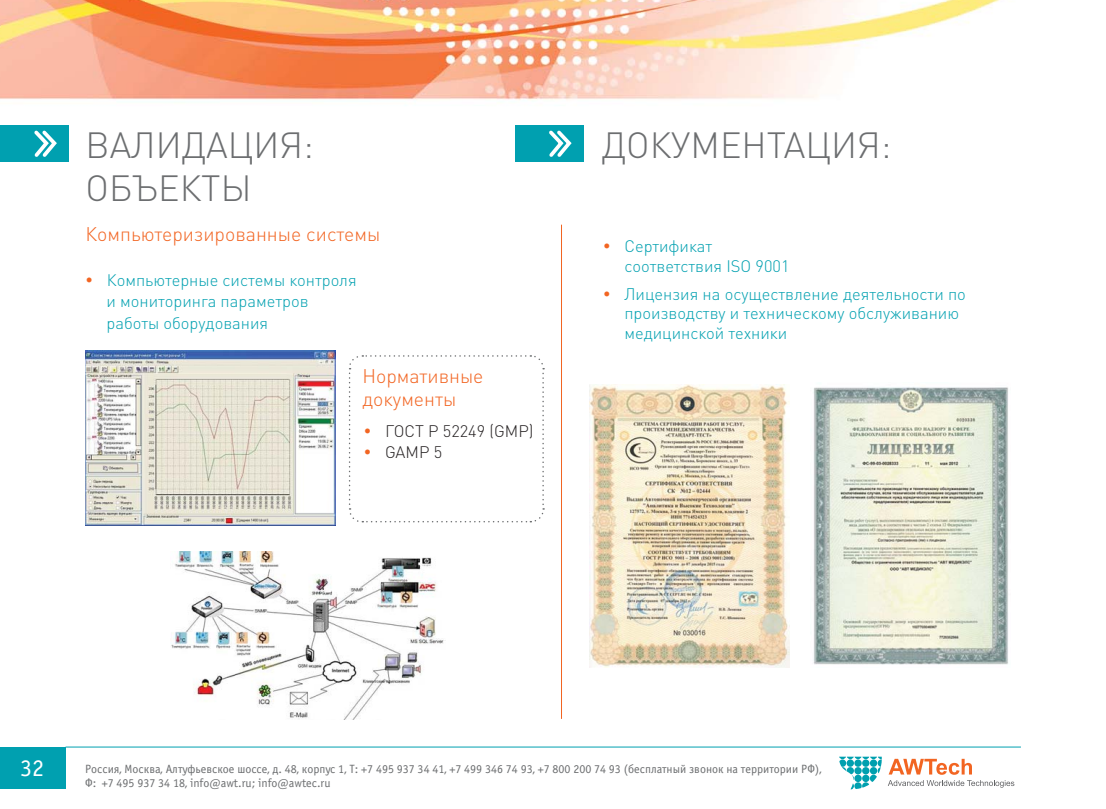
<style>
.page{position:relative;width:1106px;height:809px;background:#fff}
.page>*{position:absolute;margin:0;border:0;box-sizing:border-box;transform-origin:0 0}
.t1{font:300 36px/43.2px "DIN Cyr";color:#6c6e70}
.t2{font:24px "Officina Sans C";color:#fff}
.t3{font:300 19.5px/22.5px "DIN Cyr";color:#f26522}
.t4{font:300 16.5px/19.5px "DIN Cyr";color:#00a0b0}
.t5{font:300 16.5px/21.6px "DIN Cyr";color:#231f20}
.t6{font:12px/14.4px "Officina Sans C";color:#6c6e70}
</style>
<div class="page">
<img style="left:0;top:1px;width:1021px;height:789px">
<div style="left:0;top:746px;width:66px;height:42px;background:#00a0b0"></div>
<svg style="left:839px;top:756px;width:42px;height:33px"></svg>
<svg style="left:888px;top:758px;width:84px;height:16px"></svg>
<svg style="left:887px;top:780px;width:127px;height:7px"></svg>
<hr style="left:66px;top:746px;width:954px;height:1px;background:#00a0b0">
<img style="left:85px;top:351px;width:251px;height:174px">
<img style="left:589px;top:385px;width:200px;height:282px">
<img style="left:810px;top:382px;width:200px;height:285px">
<img style="left:170px;top:551px;width:275px;height:168px">
<div style="left:0;top:125px;width:69px;height:37px;background:#00a0b0"></div>
<div style="left:514px;top:125px;width:69px;height:37px;background:#00a0b0"></div>
<svg style="left:34px;top:127px;width:538px;height:33px"></svg>
<hr style="left:561px;top:225px;width:1px;height:493px;background:#f26522">
<svg style="left:87px;top:277px;width:5px;height:5px"></svg>
<svg style="left:604px;top:244px;width:5px;height:5px"></svg>
<svg style="left:604px;top:291px;width:5px;height:5px"></svg>
<svg style="left:348px;top:354px;width:196px;height:169px"></svg>
<h1 class="t1" style="left:85px;top:127px;width:230px">ВАЛИДАЦИЯ:<br>ОБЪЕКТЫ</h1>
<h1 class="t1" style="left:601px;top:127px;width:291px">ДОКУМЕНТАЦИЯ:</h1>
<p class="t3" style="left:85px;top:224px;width:296px">Компьютеризированные системы</p>
<p class="t4" style="left:107px;top:271px;width:251px;line-height:21.6px">Компьютерные системы контроля и мониторинга параметров работы оборудования</p>
<p class="t4" style="left:624px;top:238px;width:167px">Сертификат соответствия ISO 9001</p>
<p class="t4" style="left:624px;top:286px;width:343px">Лицензия на осуществление деятельности по производству и техническому обслуживанию медицинской техники</p>
<p class="t3" style="left:362px;top:367px;width:122px">Нормативные документы</p>
<p class="t5" style="left:385px;top:422px;width:150px">ГОСТ Р 52249 (GMP)<br>GAMP 5</p>
<h2 class="t2" style="left:20px;top:758px;width:26px">32</h2>
<p class="t6" style="left:85px;top:762px;width:738px">Россия, Москва, Алтуфьевское шоссе, д. 48, корпус 1, Т: +7 495 937 34 41, +7 499 346 74 93, +7 800 200 74 93 (бесплатный звонок на территории РФ),<br>Ф: +7 495 937 34 18, info@awt.ru; info@awtec.ru</p>
</div>
